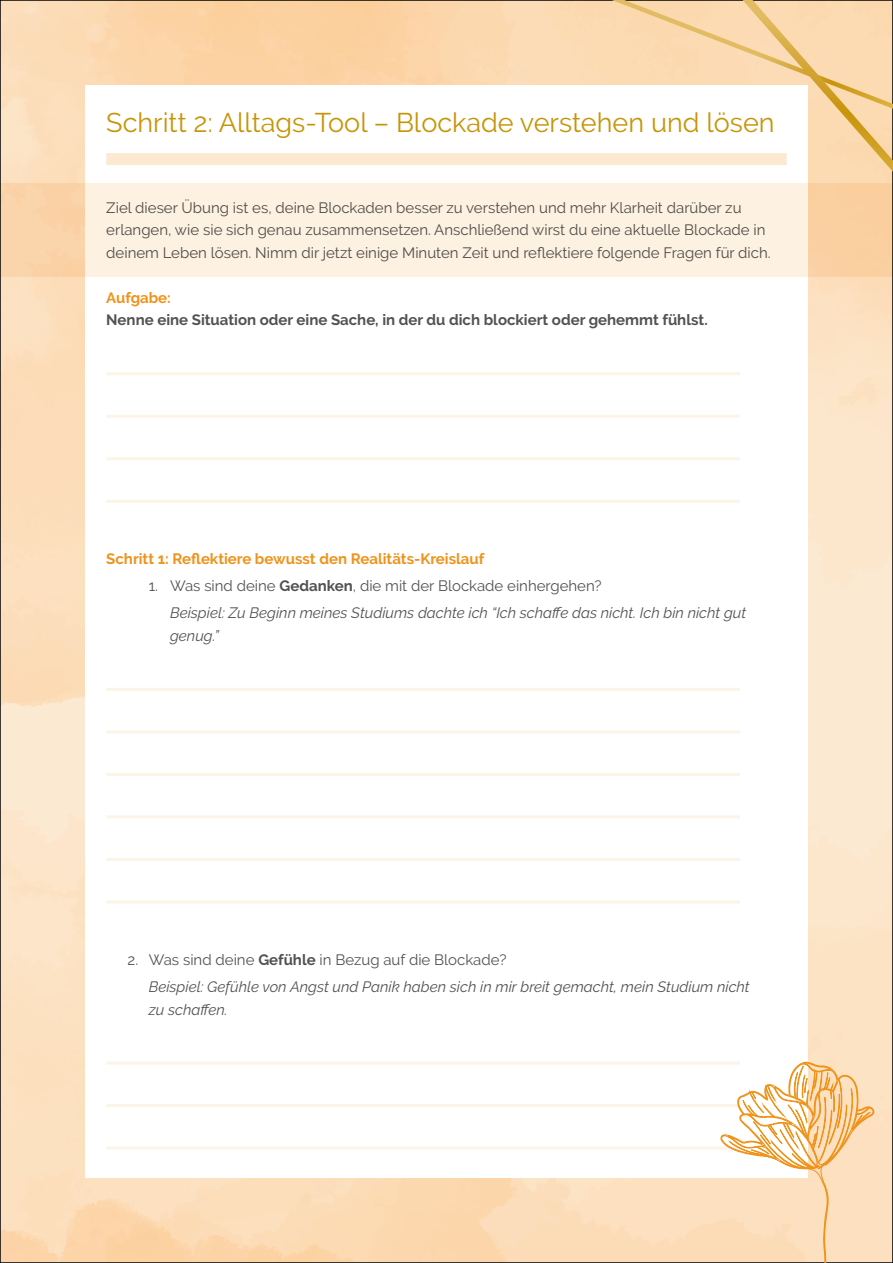
<style>
.page{position:relative;width:893px;height:1263px;background:#fff}
.page>*{position:absolute;margin:0;border:0;box-sizing:border-box;transform-origin:0 0}
.t1{font:27px "Raleway";color:#c89407}
.t2{font:italic 15px/27px "Raleway";color:#515251}
.t3{font:15px/22.5px "Raleway";color:#515251}
.t4{font:700 15px "Raleway";color:#515251}
.t5{font:700 15px "Raleway";color:#ef931b}
.s1{font-style:normal}
.s2{font-weight:700;font-style:normal}
</style>
<div class="page">
<hr style="left:106px;top:372px;width:634px;height:3px;background:#fdf4e8">
<hr style="left:106px;top:415px;width:634px;height:3px;background:#fdf4e8">
<hr style="left:106px;top:457px;width:634px;height:3px;background:#fdf4e8">
<hr style="left:106px;top:500px;width:634px;height:3px;background:#fdf4e8">
<hr style="left:106px;top:688px;width:634px;height:3px;background:#fdf4e8">
<hr style="left:106px;top:730px;width:634px;height:3px;background:#fdf4e8">
<hr style="left:106px;top:773px;width:634px;height:3px;background:#fdf4e8">
<hr style="left:106px;top:815px;width:634px;height:3px;background:#fdf4e8">
<hr style="left:106px;top:858px;width:634px;height:3px;background:#fdf4e8">
<hr style="left:106px;top:900px;width:634px;height:3px;background:#fdf4e8">
<hr style="left:106px;top:1061px;width:634px;height:3px;background:#fdf4e8">
<hr style="left:106px;top:1104px;width:634px;height:3px;background:#fdf4e8">
<hr style="left:106px;top:1146px;width:634px;height:3px;background:#fdf4e8">
<div style="left:106px;top:153px;width:681px;height:12px;background:#fce9d1"></div>
<svg style="left:720px;top:1062px;width:154px;height:201px"></svg>
<svg style="left:568px;top:0;width:325px;height:183px"></svg>
<svg style="left:0;top:183px;width:893px;height:93px;fill:#fdf1e2"></svg>
<h1 class="t1" style="left:106px;top:106px;width:670px">Schritt 2: Alltags-Tool – Blockade verstehen und lösen</h1>
<p class="t3" style="left:106px;top:196px;width:666px">Ziel dieser Übung ist es, deine Blockaden besser zu verstehen und mehr Klarheit darüber zu erlangen, wie sie sich genau zusammensetzen. Anschließend wirst du eine aktuelle Blockade in deinem Leben lösen. Nimm dir jetzt einige Minuten Zeit und reflektiere folgende Fragen für dich.</p>
<p class="t5" style="left:106px;top:289px;width:66px">Aufgabe:</p>
<p class="t4" style="left:106px;top:311px;width:603px">Nenne eine Situation oder eine Sache, in der du dich blockiert oder gehemmt fühlst.</p>
<p class="t5" style="left:106px;top:550px;width:379px">Schritt 1: Reflektiere bewusst den Realitäts-Kreislauf</p>
<p class="t2" style="left:170px;top:572px;width:578px;text-indent:-21px"><span class="s1">1. Was sind deine</span> <span class="s2">Gedanken</span><span class="s1">, die mit der Blockade einhergehen?<br></span>Beispiel: Zu Beginn meines Studiums dachte ich “Ich schaffe das nicht. Ich bin nicht gut</p>
<p class="t2" style="left:170px;top:622px;width:50px">genug.”</p>
<p class="t2" style="left:149px;top:946px;width:602px;text-indent:-21px"><span class="s1">2. Was sind deine</span> <span class="s2">Gefühle</span> <span class="s1">in Bezug auf die Blockade?<br></span>Beispiel: Gefühle von Angst und Panik haben sich in mir breit gemacht, mein Studium nicht</p>
<p class="t2" style="left:149px;top:996px;width:80px">zu schaffen.</p>
</div>
